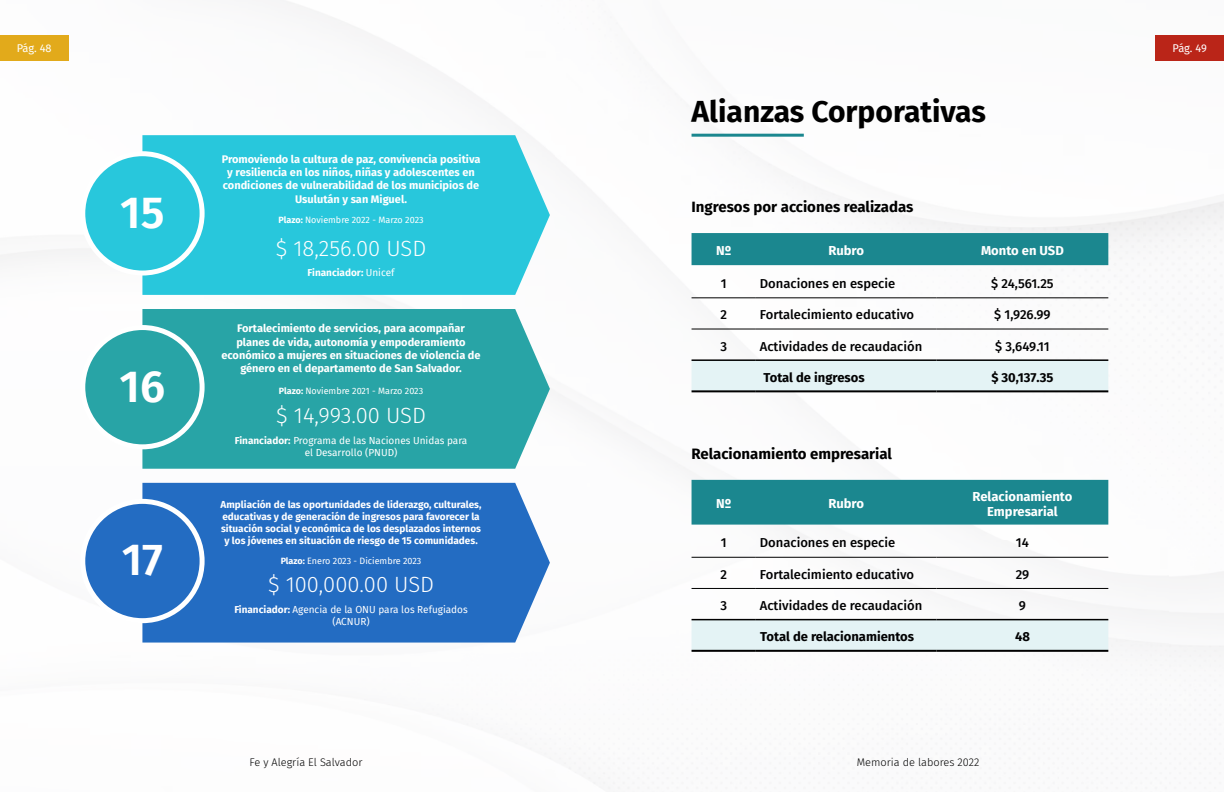
<style>
.page{position:relative;width:1224px;height:792px;background:#fff}
.page>*{position:absolute;margin:0;border:0;box-sizing:border-box;transform-origin:0 0}
.t1{font:600 45px "Fira Sans";color:#fff}
.t2{font:700 30px "Fira Sans";color:#000}
.t3{font:300 22px "Fira Sans";color:#fff}
.t4{font:700 15px "Fira Sans";color:#000}
.t5{font:500 13px "Fira Sans";color:#020203}
.t6{font:700 13px/15.6px "Fira Sans";color:#fff;text-align:center}
.t7{font:700 13px "Fira Sans";color:#020203}
.t8{font:700 11px/13.2px "Fira Sans";color:#fff;text-align:center}
.t9{font:300 11px "Fira Sans";color:#000}
.t10{font:11px "Fira Sans";letter-spacing:-.015em;color:#fff}
.t11{font:700 10px/12px "Fira Sans";color:#fff;text-align:center}
.t12{font:10px/12px "Fira Sans";color:#fff;text-align:center}
.t13{font:9px "Fira Sans";color:#fff}
.s1{font-weight:700}
.s2{font-weight:400}
</style>
<div class="page">
<img style="left:0;top:0;width:1167px;height:540px">
<img style="left:1167px;top:60px;width:57px;height:709px">
<img style="left:1059px;top:541px;width:110px;height:251px">
<div style="left:142px;top:135px;width:408px;height:160px;background:#28c7dc"></div>
<div style="left:142px;top:309px;width:408px;height:160px;background:#28a4a6"></div>
<div style="left:142px;top:483px;width:408px;height:160px;background:#236cc2"></div>
<div style="left:83px;top:154px;width:119px;height:119px;background:#28c7dc;border-radius:50%"></div>
<div style="left:80px;top:151px;width:125px;height:125px;border:5px solid #fff;border-radius:50%"></div>
<div style="left:83px;top:328px;width:119px;height:119px;background:#28a4a6;border-radius:50%"></div>
<div style="left:80px;top:325px;width:125px;height:124px;border:5px solid #fff;border-radius:50%"></div>
<div style="left:83px;top:501px;width:119px;height:120px;background:#236cc2;border-radius:50%"></div>
<div style="left:80px;top:499px;width:125px;height:124px;border:5px solid #fff;border-radius:50%"></div>
<div style="left:692px;top:233px;width:416px;height:32px;background:#1b878f"></div>
<div style="left:692px;top:361px;width:416px;height:29px;background:#e4f3f5"></div>
<hr style="left:692px;top:298px;width:64px;height:1px;background:#000">
<hr style="left:756px;top:298px;width:181px;height:1px;background:#000">
<hr style="left:937px;top:298px;width:171px;height:1px;background:#000">
<hr style="left:692px;top:390px;width:64px;height:2px;background:#000">
<hr style="left:756px;top:390px;width:181px;height:2px;background:#000">
<hr style="left:937px;top:390px;width:171px;height:2px;background:#000">
<hr style="left:692px;top:329px;width:64px;height:1px;background:#000">
<hr style="left:756px;top:329px;width:181px;height:1px;background:#000">
<hr style="left:937px;top:329px;width:171px;height:1px;background:#000">
<hr style="left:692px;top:359px;width:64px;height:2px;background:#000">
<hr style="left:756px;top:359px;width:181px;height:2px;background:#000">
<hr style="left:937px;top:359px;width:171px;height:2px;background:#000">
<div style="left:692px;top:480px;width:416px;height:45px;background:#1b878f"></div>
<div style="left:692px;top:620px;width:416px;height:30px;background:#e4f3f5"></div>
<hr style="left:692px;top:557px;width:64px;height:1px;background:#000">
<hr style="left:756px;top:557px;width:181px;height:1px;background:#000">
<hr style="left:937px;top:557px;width:171px;height:1px;background:#000">
<hr style="left:692px;top:588px;width:64px;height:1px;background:#000">
<hr style="left:756px;top:588px;width:181px;height:1px;background:#000">
<hr style="left:937px;top:588px;width:171px;height:1px;background:#000">
<hr style="left:692px;top:650px;width:64px;height:2px;background:#000">
<hr style="left:756px;top:650px;width:181px;height:2px;background:#000">
<hr style="left:937px;top:650px;width:171px;height:2px;background:#000">
<hr style="left:692px;top:619px;width:64px;height:1px;background:#000">
<hr style="left:756px;top:619px;width:181px;height:1px;background:#000">
<hr style="left:937px;top:619px;width:171px;height:1px;background:#000">
<hr style="left:692px;top:134px;width:112px;height:3px;background:#1b878f">
<div style="left:0;top:35px;width:68px;height:25px;background:#e2aa1b"></div>
<div style="left:1156px;top:35px;width:68px;height:25px;background:#ba2518"></div>
<p class="t10" style="left:17px;top:40px;width:36px">Pág. 48</p>
<p class="t10" style="left:1173px;top:40px;width:36px">Pág. 49</p>
<h1 class="t1" style="left:120px;top:175px;width:46px">15</h1>
<h1 class="t1" style="left:120px;top:349px;width:47px">16</h1>
<h1 class="t1" style="left:122px;top:523px;width:43px">17</h1>
<p class="t8" style="left:222px;top:152px;width:260px">Promoviendo la cultura de paz, convivencia positiva y resiliencia en los niños, niñas y adolescentes en condiciones de vulnerabilidad de los municipios de Usulután y san Miguel.</p>
<p class="t13" style="left:279px;top:213px;width:146px"><span class="s1">Plazo:</span> Noviembre 2022 - Marzo 2023</p>
<h3 class="t3" style="left:276px;top:233px;width:152px">$ 18,256.00 USD</h3>
<p class="t11" style="left:308px;top:266px;width:88px">Financiador: <span class="s2">Unicef</span></p>
<p class="t8" style="left:221px;top:321px;width:261px">Fortalecimiento de servicios, para acompañar planes de vida, autonomía y empoderamiento económico a mujeres en situaciones de violencia de género en el departamento de San Salvador.</p>
<p class="t13" style="left:279px;top:384px;width:146px"><span class="s1">Plazo:</span> Noviembre 2021 - Marzo 2023</p>
<h3 class="t3" style="left:276px;top:400px;width:151px">$ 14,993.00 USD</h3>
<p class="t12" style="left:235px;top:434px;width:234px"><span class="s1">Financiador:</span> Programa de las Naciones Unidas para el Desarrollo (PNUD)</p>
<p class="t11" style="left:221px;top:497px;width:262px">Ampliación de las oportunidades de liderazgo, culturales, educativas y de generación de ingresos para favorecer la situación social y económica de los desplazados internos y los jóvenes en situación de riesgo de 15 comunidades.</p>
<p class="t13" style="left:281px;top:554px;width:142px"><span class="s1">Plazo:</span> Enero 2023 - Diciembre 2023</p>
<h3 class="t3" style="left:268px;top:569px;width:168px">$ 100,000.00 USD</h3>
<p class="t12" style="left:234px;top:603px;width:235px"><span class="s1">Financiador:</span> Agencia de la ONU para los Refugiados (ACNUR)</p>
<h2 class="t2" style="left:692px;top:87px;width:296px">Alianzas Corporativas</h2>
<h3 class="t4" style="left:692px;top:195px;width:223px">Ingresos por acciones realizadas</h3>
<p class="t6" style="left:716px;top:242px;width:17px">Nº</p>
<p class="t6" style="left:828px;top:242px;width:37px">Rubro</p>
<p class="t6" style="left:981px;top:242px;width:84px">Monto en USD</p>
<p class="t5" style="left:721px;top:273px;width:7px">1</p>
<p class="t5" style="left:760px;top:273px;width:137px">Donaciones en especie</p>
<p class="t5" style="left:991px;top:273px;width:64px">$ 24,561.25</p>
<p class="t5" style="left:720px;top:305px;width:8px">2</p>
<p class="t5" style="left:760px;top:305px;width:156px">Fortalecimiento educativo</p>
<p class="t5" style="left:994px;top:305px;width:58px">$ 1,926.99</p>
<p class="t5" style="left:720px;top:336px;width:8px">3</p>
<p class="t5" style="left:760px;top:336px;width:164px">Actividades de recaudación</p>
<p class="t5" style="left:995px;top:336px;width:56px">$ 3,649.11</p>
<p class="t7" style="left:763px;top:366px;width:103px">Total de ingresos</p>
<p class="t7" style="left:991px;top:366px;width:64px">$ 30,137.35</p>
<h3 class="t4" style="left:692px;top:441px;width:202px">Relacionamiento empresarial</h3>
<p class="t6" style="left:716px;top:495px;width:17px">Nº</p>
<p class="t6" style="left:828px;top:495px;width:37px">Rubro</p>
<p class="t6" style="left:973px;top:487px;width:101px">Relacionamiento<br>Empresarial</p>
<p class="t5" style="left:721px;top:532px;width:7px">1</p>
<p class="t5" style="left:760px;top:532px;width:137px">Donaciones en especie</p>
<p class="t5" style="left:1016px;top:532px;width:14px">14</p>
<p class="t5" style="left:720px;top:564px;width:8px">2</p>
<p class="t5" style="left:760px;top:564px;width:156px">Fortalecimiento educativo</p>
<p class="t5" style="left:1016px;top:564px;width:15px">29</p>
<p class="t5" style="left:720px;top:595px;width:8px">3</p>
<p class="t5" style="left:760px;top:595px;width:164px">Actividades de recaudación</p>
<p class="t5" style="left:1019px;top:595px;width:9px">9</p>
<p class="t7" style="left:760px;top:626px;width:155px">Total de relacionamientos</p>
<p class="t7" style="left:1015px;top:626px;width:16px">48</p>
<p class="t9" style="left:249px;top:755px;width:115px">Fe y Alegría El Salvador</p>
<p class="t9" style="left:857px;top:755px;width:124px">Memoria de labores 2022</p>
</div>
